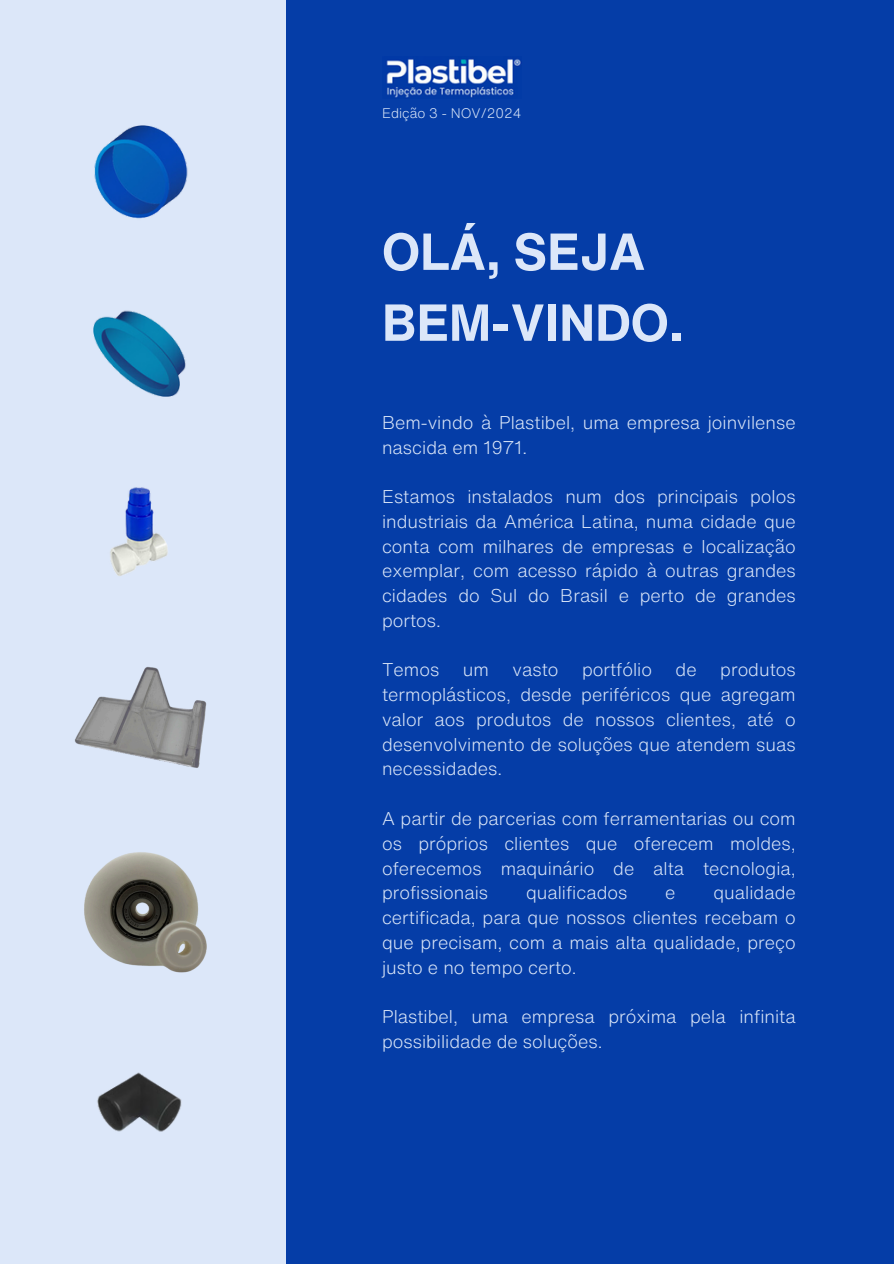
<style>
.page{position:relative;width:894px;height:1264px;background:#fff}
.page>*{position:absolute;margin:0;border:0;box-sizing:border-box;transform-origin:0 0}
.t1{font:700 51px/70.8px "Helvetica Now Text";color:#dce7f9}
.t2{font:300 18px/24.8px "Helvetica Now Text";color:#dce7f9;text-align:justify}
.t3{font:300 13.5px "Helvetica Now Text";color:#dce7f9}
</style>
<div class="page">
<div style="left:0;top:0;width:893px;height:1263px;background:#053da7"></div>
<img style="left:386px;top:59px;width:135px;height:39px">
<div style="left:0;top:0;width:286px;height:1263px;background:#dce7f9"></div>
<img style="left:89px;top:121px;width:102px;height:101px;border-radius:19px">
<img style="left:89px;top:302px;width:102px;height:101px;border-radius:19px">
<img style="left:89px;top:483px;width:102px;height:101px;border-radius:19px">
<img style="left:89px;top:1052px;width:102px;height:101px;border-radius:19px">
<img style="left:84px;top:852px;width:123px;height:120px">
<img style="left:74px;top:666px;width:133px;height:102px">
<p class="t3" style="left:382px;top:103px;width:141px">Edição 3 - NOV/2024</p>
<p class="t1" style="left:382px;top:215px;width:303px">OLÁ, SEJA<br>BEM-VINDO.</p>
<p class="t2" style="left:382px;top:409px;width:415px">Bem-vindo à Plastibel, uma empresa joinvilense nascida em 1971.</p>
<p class="t2" style="left:382px;top:484px;width:415px">Estamos instalados num dos principais polos industriais da América Latina, numa cidade que conta com milhares de empresas e localização exemplar, com acesso rápido à outras grandes cidades do Sul do Brasil e perto de grandes portos.</p>
<p class="t2" style="left:382px;top:657px;width:59px">Temos</p>
<p class="t2" style="left:463px;top:657px;width:28px">um</p>
<p class="t2" style="left:512px;top:657px;width:47px">vasto</p>
<p class="t2" style="left:582px;top:657px;width:71px">portfólio</p>
<p class="t2" style="left:675px;top:657px;width:23px">de</p>
<p class="t2" style="left:382px;top:657px;width:415px;text-indent:338px">produtos termoplásticos, desde periféricos que agregam valor aos produtos de nossos clientes, até o desenvolvimento de soluções que atendem suas necessidades.</p>
<p class="t2" style="left:382px;top:805px;width:415px">A partir de parcerias com ferramentarias ou com os próprios clientes que oferecem moldes, oferecemos maquinário de alta tecnologia, profissionais</p>
<p class="t2" style="left:382px;top:880px;width:415px;text-indent:331px">qualidade certificada, para que nossos clientes recebam o que precisam, com a mais alta qualidade, preço justo e no tempo certo.</p>
<p class="t2" style="left:382px;top:1003px;width:415px">Plastibel, uma empresa próxima pela infinita possibilidade de soluções.</p>
<p class="t2" style="left:526px;top:880px;width:103px">qualificados</p>
<p class="t2" style="left:665px;top:880px;width:12px">e</p>
</div>
